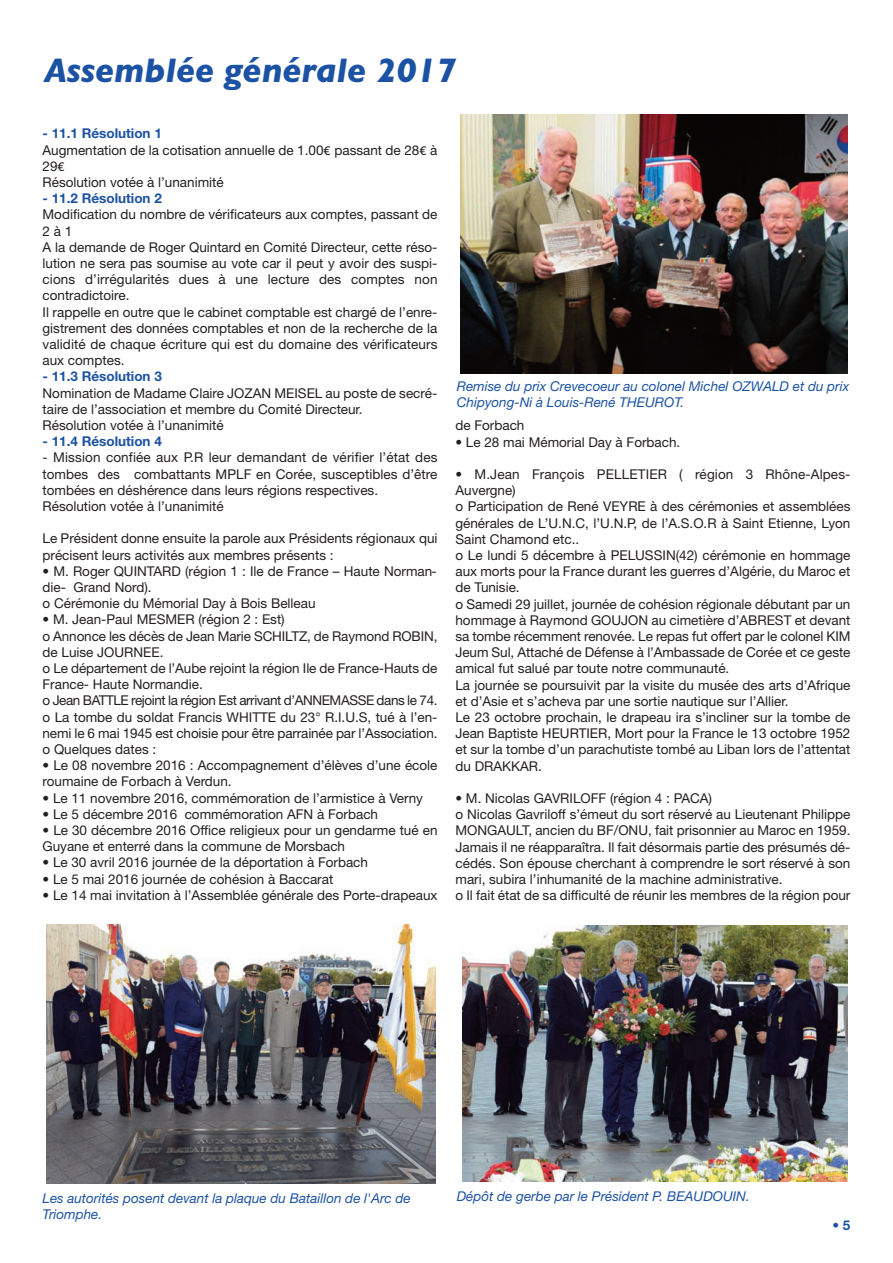
<style>
.page{position:relative;width:893px;height:1263px;background:#fff}
.page>*{position:absolute;margin:0;border:0;box-sizing:border-box;transform-origin:0 0}
.t1{font:italic 700 34.5px "Gill Sans";color:#1c52a4}
.t2{font:13.5px/16.2px "Helvetica Neue";color:#231f20}
.t3{font:italic 13.5px/16.2px "Helvetica Neue";color:#1c52a4}
.t4{font:700 13.5px "Helvetica Neue";color:#1c52a4}
.s1{font-weight:700;color:#1c52a4}
.s2{font-family:"Consolas"}
</style>
<div class="page">
<img style="left:46px;top:924px;width:389px;height:259px">
<img style="left:463px;top:925px;width:384px;height:257px">
<img style="left:461px;top:114px;width:386px;height:259px">
<h1 class="t1" style="left:44px;top:50px;width:414px">Assemblée générale 2017</h1>
<p class="t2" style="left:43px;top:127px;width:396px"><span class="s1">- 11.1 Résolution 1<br></span>Augmentation de la cotisation annuelle de 1.00<span class="s2">€</span> passant de 28<span class="s2">€</span> à<br>29<span class="s2">€<br></span>Résolution votée à l’unanimité</p>
<p class="t4" style="left:43px;top:193px;width:121px">- 11.2 Résolution 2</p>
<p class="t2" style="left:43px;top:208px;width:396px">Modification du nombre de vérificateurs aux comptes, passant de 2à1<br>A la demande de Roger Quintard en Comité Directeur, cette réso&shy;lution ne sera pas soumise au vote car il peut y avoir des suspi&shy;cions d’irrégularités dues à une lecture des comptes non contradictoire.<br>Il rappelle en outre que le cabinet comptable est chargé de l’enre&shy;gistrement des données comptables et non de la recherche de la validité de chaque écriture qui est du domaine des vérificateurs aux comptes.</p>
<p class="t4" style="left:43px;top:372px;width:121px">- 11.3 Résolution 3</p>
<p class="t2" style="left:43px;top:386px;width:396px">Nomination de Madame Claire JOZAN MEISEL au poste de secré&shy;taire de l’association et membre du Comité Directeur.<br>Résolution votée à l’unanimité</p>
<p class="t4" style="left:43px;top:436px;width:121px">- 11.4 Résolution 4</p>
<p class="t2" style="left:43px;top:451px;width:396px">- Mission confiée aux P.R leur demandant de vérifier l’état des tombes des combattants MPLF en Corée, susceptibles d’être tombées en déshérence dans leurs régions respectives.<br>Résolution votée à l’unanimité</p>
<p class="t2" style="left:43px;top:532px;width:396px">Le Président donne ensuite la parole aux Présidents régionaux qui précisent leurs activités aux membres présents :</p>
<p class="t2" style="left:43px;top:564px;width:396px">• M. Roger QUINTARD (région 1 : Ile de France – Haute Norman&shy;die- Grand Nord).<br>o Cérémonie du Mémorial Day à Bois Belleau</p>
<p class="t2" style="left:43px;top:613px;width:396px">• M. Jean-Paul MESMER (région 2 : Est)<br>o Annonce les décès de Jean Marie SCHILTZ, de Raymond ROBIN, de Luise JOURNEE.<br>o Le département de l’Aube rejoint la région Ile de France-Hauts de France- Haute Normandie.<br>o Jean BATTLE rejoint la région Est arrivant d’ANNEMASSE dans le 74. o La tombe du soldat Francis WHITTE du 23° R.I.U.S, tué à l’en&shy;nemi le 6 mai 1945 est choisie pour être parrainée par l’Association. o Quelques dates :</p>
<p class="t2" style="left:43px;top:759px;width:396px">• Le 08 novembre 2016 : Accompagnement d’élèves d’une école roumaine de Forbach à Verdun.</p>
<p class="t2" style="left:43px;top:791px;width:382px">• Le 11 novembre 2016, commémoration de l’armistice à Verny</p>
<p class="t2" style="left:43px;top:807px;width:337px">• Le 5 décembre 2016 commémoration AFN à Forbach</p>
<p class="t2" style="left:43px;top:823px;width:396px">• Le 30 décembre 2016 Office religieux pour un gendarme tué en<br>Guyane et enterré dans la commune de Morsbach</p>
<p class="t2" style="left:43px;top:856px;width:327px">• Le 30 avril 2016 journée de la déportation à Forbach</p>
<p class="t2" style="left:43px;top:872px;width:292px">• Le 5 mai 2016 journée de cohésion à Baccarat</p>
<p class="t2" style="left:43px;top:888px;width:396px">• Le 14 mai invitation à l’Assemblée générale des Porte-drapeaux</p>
<p class="t3" style="left:457px;top:379px;width:394px">Remise du prix Crevecoeur au colonel Michel OZWALD et du prix<br>Chipyong-Ni à Louis-René THEUROT.</p>
<p class="t2" style="left:455px;top:419px;width:70px">de Forbach</p>
<p class="t2" style="left:455px;top:435px;width:226px">• Le 28 mai Mémorial Day à Forbach.</p>
<p class="t2" style="left:455px;top:467px;width:396px">• M.Jean François PELLETIER ( région 3 Rhône-Alpes-Auvergne)<br>o Participation de René VEYRE à des cérémonies et assemblées générales de L’U.N.C, l’U.N.P, de l’A.S.O.R à Saint Etienne, Lyon Saint Chamond etc..<br>o Le lundi 5 décembre à PELUSSIN(42) cérémonie en hommage aux morts pour la France durant les guerres d’Algérie, du Maroc et de Tunisie.<br>o Samedi 29 juillet, journée de cohésion régionale débutant par un hommage à Raymond GOUJON au cimetière d’ABREST et devant sa tombe récemment renovée. Le repas fut offert par le colonel KIM Jeum Sul, Attaché de Défense à l’Ambassade de Corée et ce geste amical fut salué par toute notre communauté.<br>La journée se poursuivit par la visite du musée des arts d’Afrique et d’Asie et s’acheva par une sortie nautique sur l’Allier.<br>Le 23 octobre prochain, le drapeau ira s’incliner sur la tombe de Jean Baptiste HEURTIER, Mort pour la France le 13 octobre 1952 et sur la tombe d’un parachutiste tombé au Liban lors de l’attentat du DRAKKAR.</p>
<p class="t2" style="left:455px;top:791px;width:396px">• M. Nicolas GAVRILOFF (région 4 : PACA)<br>o Nicolas Gavriloff s’émeut du sort réservé au Lieutenant Philippe MONGAULT, ancien du BF/ONU, fait prisonnier au Maroc en 1959.<br>Jamais il ne réapparaîtra. Il fait désormais partie des présumés dé&shy;cédés. Son épouse cherchant à comprendre le sort réservé à son mari, subira l’inhumanité de la machine administrative.<br>o Il fait état de sa difficulté de réunir les membres de la région pour</p>
<p class="t3" style="left:43px;top:1191px;width:370px">Les autorités posent devant la plaque du Bataillon de l'Arc de<br>Triomphe.</p>
<p class="t3" style="left:457px;top:1190px;width:295px">Dépôt de gerbe par le Président P. BEAUDOUIN.</p>
<p class="t4" style="left:832px;top:1220px;width:20px">• 5</p>
</div>
